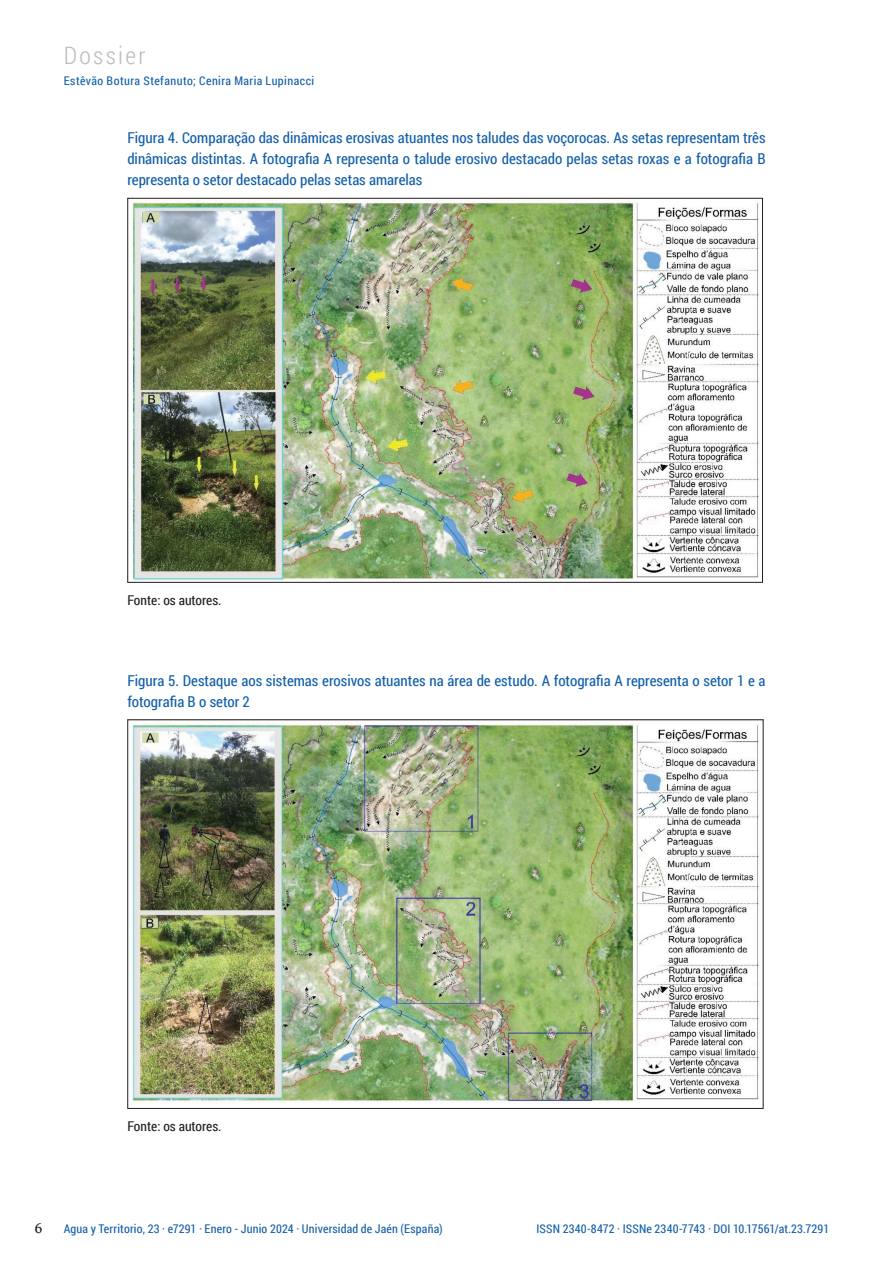
<style>
.page{position:relative;width:893px;height:1263px;background:#fff}
.page>*{position:absolute;margin:0;border:0;box-sizing:border-box;transform-origin:0 0}
.t1{font:300 24px "Roboto Condensed";letter-spacing:.1em;color:#bcbcbb}
.t2{font:16.5px "Gentium Book Basic";color:#231f20}
.Figure_Caption{font:15px/21px "Roboto Condensed";color:#135fa9;text-align:justify}
.Figure_Source{font:13.5px "Roboto Condensed";color:#231f20}
.t3{font:12px "Roboto Condensed";letter-spacing:.015em;color:#135fa9}
.t4{font:12px "Roboto Condensed";letter-spacing:.035em;color:#135fa9}
</style>
<div class="page">
<img style="left:132px;top:202px;width:627px;height:379px">
<img style="left:132px;top:724px;width:627px;height:379px">
<h1 class="t1" style="left:64px;top:39px;width:83px">Dossier</h1>
<p class="t4" style="left:64px;top:72px;width:252px">Estêvão Botura Stefanuto; Cenira Maria Lupinacci</p>
<p class="Figure_Caption" style="left:127px;top:127px;width:640px">Figura 4. Comparação das dinâmicas erosivas atuantes nos taludes das voçorocas. As setas representam três dinâmicas distintas. A fotografia A representa o talude erosivo destacado pelas setas roxas e a fotografia B representa o setor destacado pelas setas amarelas</p>
<p class="Figure_Source" style="left:127px;top:591px;width:96px">Fonte: os autores.</p>
<p class="Figure_Caption" style="left:127px;top:669px;width:640px">Figura 5. Destaque aos sistemas erosivos atuantes na área de estudo. A fotografia A representa o setor 1 e a fotografia B o setor 2</p>
<p class="Figure_Source" style="left:127px;top:1117px;width:96px">Fonte: os autores.</p>
<p class="t2" style="left:35px;top:1215px;width:9px">6</p>
<p class="t3" style="left:64px;top:1220px;width:380px">Agua y Territorio, 23 · e7291 · Enero - Junio 2024 · Universidad de Jaén (España)</p>
<p class="t3" style="left:536px;top:1220px;width:294px">ISSN 2340-8472 · ISSNe 2340-7743 · DOI 10.17561/at.23.7291</p>
</div>
